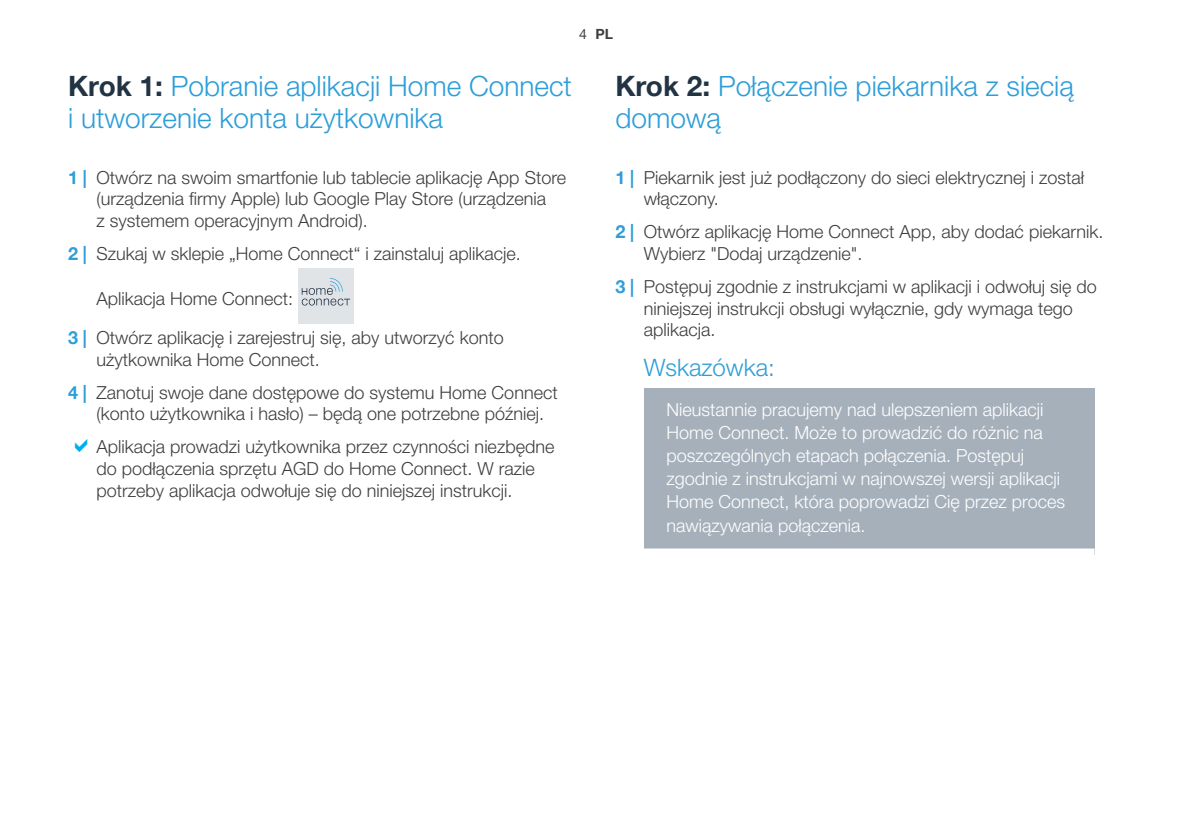
<style>
.page{position:relative;width:1191px;height:840px;background:#fff}
.page>*{position:absolute;margin:0;border:0;box-sizing:border-box;transform-origin:0 0}
.t1{font:300 28px/32px "Helvetica Neue";color:#2d9ed8}
.t2{font:300 24px "Helvetica Neue";color:#2d9ed8}
.t3{font:300 18px/21.6px "Helvetica Neue";color:#3e3e3f}
.t4{font:300 18px/23px "Helvetica Neue";color:#fff}
.t5{font:700 14px "Helvetica Neue";color:#3e3e3f}
.s1{font-weight:400}
.s2{font-weight:700;color:#223444}
.s3{font-weight:700;color:#2d9ed8}
</style>
<div class="page">
<div style="left:643px;top:388px;width:451px;height:166px;background:#a6b0bb"></div>
<div style="left:643px;top:548px;width:451px;height:10px;background:#fff"></div>
<div style="left:298px;top:268px;width:56px;height:55px;background:#e1e4e7"></div>
<svg style="left:302px;top:278px;width:48px;height:27px"></svg>
<p class="t5" style="left:579px;top:23px;width:35px"><span class="s1">4</span> PL</p>
<h1 class="t1" style="left:68px;top:68px;width:505px"><span class="s2">Krok 1:</span> Pobranie aplikacji Home Connect i utworzenie konta użytkownika</h1>
<p class="t3" style="left:96px;top:165px;width:471px;text-indent:-28px"><span class="s3">1 |</span> Otwórz na swoim smartfonie lub tablecie aplikację App Store (urządzenia firmy Apple) lub Google Play Store (urządzenia<br>z systemem operacyjnym Android).</p>
<p class="t3" style="left:68px;top:241px;width:454px"><span class="s3">2 |</span> Szukaj w sklepie „Home Connect“ i zainstaluj aplikacje.</p>
<p class="t3" style="left:68px;top:278px;width:437px;line-height:38.6px;text-indent:28px">Aplikacja Home Connect:<br><span class="s3">3 |</span> Otwórz aplikację i zarejestruj się, aby utworzyć konto</p>
<p class="t3" style="left:68px;top:341px;width:491px;line-height:33px;text-indent:28px">użytkownika Home Connect.<br><span class="s3">4 |</span> Zanotuj swoje dane dostępowe do systemu Home Connect</p>
<p class="t3" style="left:96px;top:396px;width:459px;line-height:33px">(konto użytkownika i hasło) – będą one potrzebne później.<br>Aplikacja prowadzi użytkownika przez czynności niezbędne</p>
<p class="t3" style="left:96px;top:456px;width:440px">do podłączenia sprzętu AGD do Home Connect. W razie potrzeby aplikacja odwołuje się do niniejszej instrukcji.</p>
<h1 class="t1" style="left:615px;top:68px;width:460px"><span class="s2">Krok 2:</span> Połączenie piekarnika z siecią domową</h1>
<p class="t3" style="left:643px;top:165px;width:442px;text-indent:-28px"><span class="s3">1 |</span> Piekarnik jest już podłączony do sieci elektrycznej i został włączony.</p>
<p class="t3" style="left:643px;top:220px;width:461px;text-indent:-28px"><span class="s3">2 |</span> Otwórz aplikację Home Connect App, aby dodać piekarnik.<br>Wybierz "Dodaj urządzenie".</p>
<p class="t3" style="left:643px;top:274px;width:455px;text-indent:-28px"><span class="s3">3 |</span> Postępuj zgodnie z instrukcjami w aplikacji i odwołuj się do niniejszej instrukcji obsługi wyłącznie, gdy wymaga tego aplikacja.</p>
<h2 class="t2" style="left:643px;top:348px;width:133px">Wskazówka:</h2>
<p class="t4" style="left:666px;top:397px;width:400px">Nieustannie pracujemy nad ulepszeniem aplikacji Home Connect. Może to prowadzić do różnic na poszczególnych etapach połączenia. Postępuj zgodnie z instrukcjami w najnowszej wersji aplikacji Home Connect, która poprowadzi Cię przez proces nawiązywania połączenia.</p>
</div>
